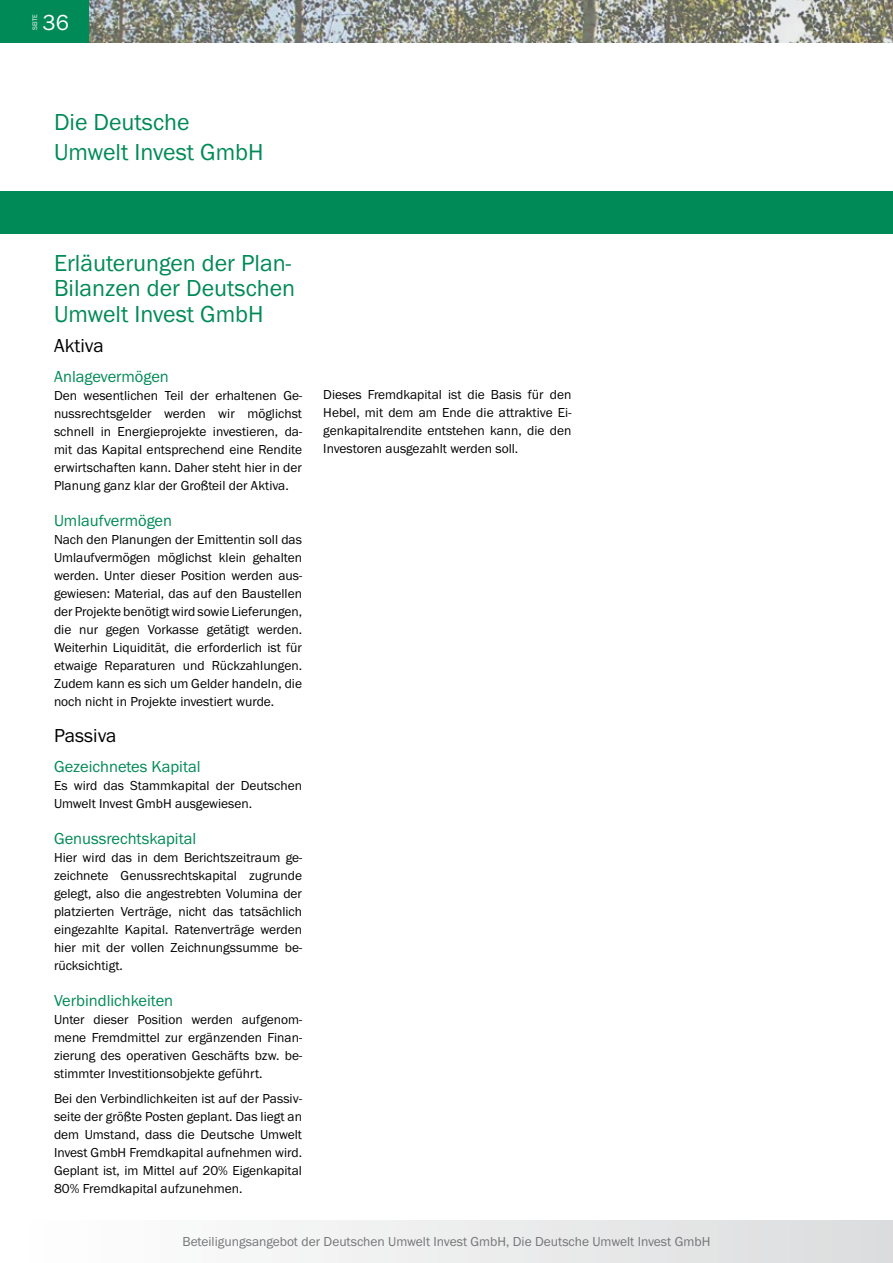
<style>
.page{position:relative;width:893px;height:1263px;background:#fff}
.page>*{position:absolute;margin:0;border:0;box-sizing:border-box;transform-origin:0 0}
.t1{font:24px/25.5px "Franklin Gothic Itc T";color:#008a57}
.t2{font:22.5px "Franklin Gothic Itc T";color:#fff}
.t3{font:19.5px "Franklin Gothic Itc T";color:#000}
.t4{font:16.5px "Franklin Gothic Itc T";color:#008a57}
.t5{font:13.5px/18px "Franklin Gothic Itc T";color:#000;text-align:justify}
.t6{font:13.5px "Franklin Gothic Itc T";color:#757477}
.t7{font:6.75px "Franklin Gothic Itc T";color:#fff}
</style>
<div class="page">
<img style="left:89px;top:0;width:804px;height:42px">
<div style="left:0;top:0;width:89px;height:42px;background:#008a57"></div>
<div style="left:0;top:1221px;width:893px;height:42px;background:linear-gradient(to right,#fff,#dbdcdd)"></div>
<div style="left:0;top:191px;width:893px;height:43px;background:#008a57"></div>
<p class="t7" style="left:31px;top:30px;width:18px;rotate:-90deg">SEITE</p>
<h2 class="t2" style="left:43px;top:9px;width:28px">36</h2>
<h1 class="t1" style="left:54px;top:107px;width:211px;line-height:30px">Die Deutsche<br>Umwelt Invest GmbH</h1>
<h1 class="t1" style="left:54px;top:249px;width:243px">Erläuterungen der Plan-<br>Bilanzen der Deutschen<br>Umwelt Invest GmbH</h1>
<h3 class="t3" style="left:54px;top:334px;width:51px">Aktiva</h3>
<p class="t4" style="left:54px;top:366px;width:116px">Anlagevermögen</p>
<p class="t5" style="left:54px;top:386px;width:250px">Den wesentlichen Teil der erhaltenen Ge&shy;nussrechtsgelder werden wir möglichst schnell in Energieprojekte investieren, da&shy;mit das Kapital entsprechend eine Rendite erwirtschaften kann. Daher steht hier in der Planung ganz klar der Großteil der Aktiva.</p>
<p class="t4" style="left:54px;top:510px;width:120px">Umlaufvermögen</p>
<p class="t5" style="left:54px;top:530px;width:250px">Nach den Planungen der Emittentin soll das Umlaufvermögen möglichst klein gehalten werden. Unter dieser Position werden aus&shy;gewiesen: Material, das auf den Baustellen der Projekte benötigt wird sowie Lieferungen, die nur gegen Vorkasse getätigt werden.<br>Weiterhin Liquidität, die erforderlich ist für etwaige Reparaturen und Rückzahlungen.<br>Zudem kann es sich um Gelder handeln, die noch nicht in Projekte investiert wurde.</p>
<h3 class="t3" style="left:54px;top:724px;width:64px">Passiva</h3>
<p class="t4" style="left:54px;top:756px;width:148px">Gezeichnetes Kapital</p>
<p class="t5" style="left:54px;top:776px;width:250px">Es wird das Stammkapital der Deutschen<br>Umwelt Invest GmbH ausgewiesen.</p>
<p class="t4" style="left:54px;top:828px;width:144px">Genussrechtskapital</p>
<p class="t5" style="left:54px;top:848px;width:250px">Hier wird das in dem Berichtszeitraum ge&shy;zeichnete Genussrechtskapital zugrunde gelegt, also die angestrebten Volumina der platzierten Verträge, nicht das tatsächlich eingezahlte Kapital. Ratenverträge werden hier mit der vollen Zeichnungssumme be&shy;rücksichtigt.</p>
<p class="t4" style="left:54px;top:990px;width:121px">Verbindlichkeiten</p>
<p class="t5" style="left:54px;top:1010px;width:250px">Unter dieser Position werden aufgenom&shy;mene Fremdmittel zur ergänzenden Finan&shy;zierung des operativen Geschäfts bzw. be&shy;stimmter Investitionsobjekte geführt.</p>
<p class="t5" style="left:54px;top:1089px;width:250px">Bei den Verbindlichkeiten ist auf der Passiv&shy;seite der größte Posten geplant. Das liegt an dem Umstand, dass die Deutsche Umwelt Invest GmbH Fremdkapital aufnehmen wird.<br>Geplant ist, im Mittel auf 20% Eigenkapital 80% Fremdkapital aufzunehmen.</p>
<p class="t5" style="left:323px;top:386px;width:250px">Dieses Fremdkapital ist die Basis für den Hebel, mit dem am Ende die attraktive Ei&shy;genkapitalrendite entstehen kann, die den Investoren ausgezahlt werden soll.</p>
<p class="t6" style="left:183px;top:1234px;width:529px">Beteiligungsangebot der Deutschen Umwelt Invest GmbH, Die Deutsche Umwelt Invest GmbH</p>
</div>
